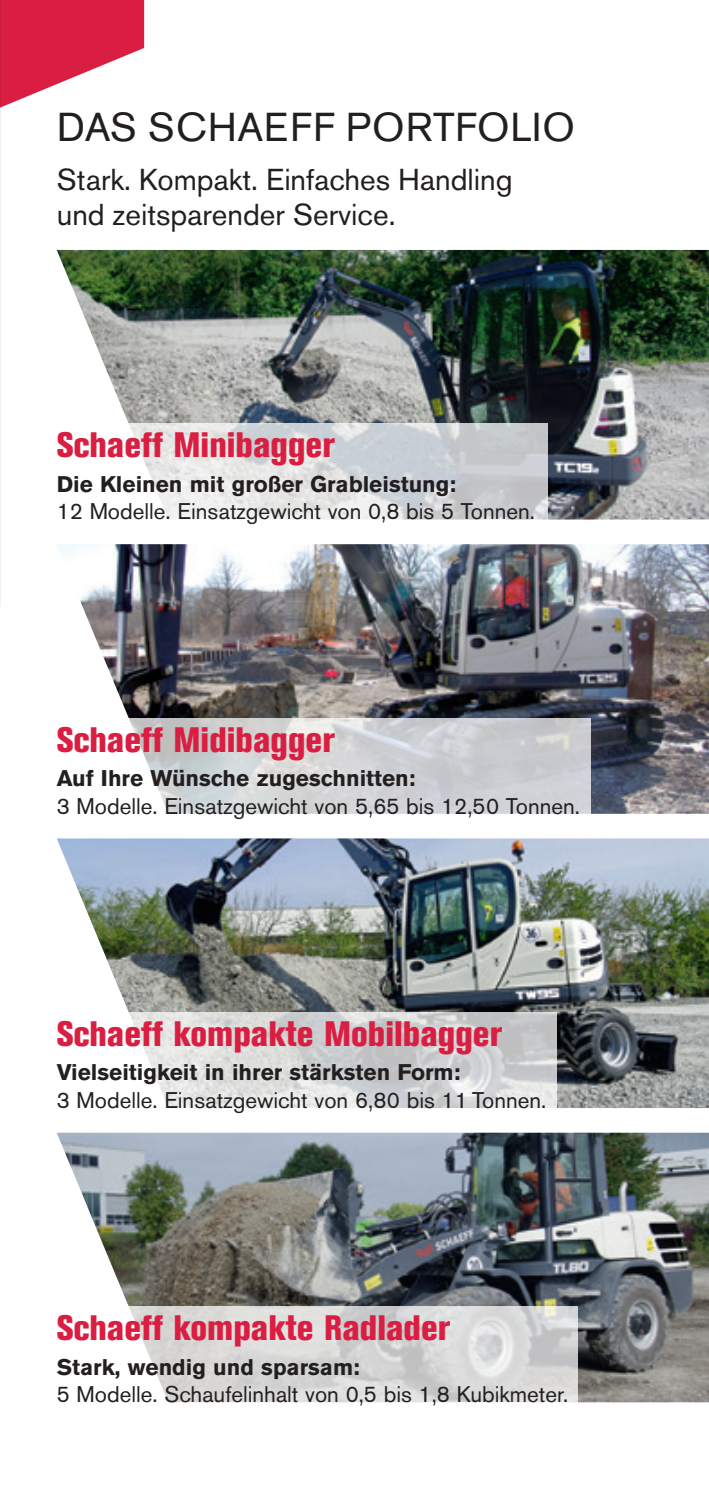
<style>
.page{position:relative;width:709px;height:1489px;background:#fff}
.page>*{position:absolute;margin:0;border:0;box-sizing:border-box;transform-origin:0 0}
.t1{font:40px "Akzidenz Grotesk Pro";letter-spacing:.02em;color:#231f20}
.t2{font:800 condensed 35px "Akzidenz Grotesk Pro";color:#da1e42}
.t3{font:30px/35px "Akzidenz Grotesk Pro";color:#231f20}
.t4{font:22.5px/27.5px "Akzidenz Grotesk Pro";color:#231f20}
.s1{font-weight:700}
</style>
<div class="page">
<img style="left:0;top:0;width:1px;height:606px">
<svg style="left:0;top:0;width:144px;height:297px"></svg>
<img style="left:57px;top:250px;width:652px;height:269px">
<svg style="left:58px;top:423px;width:489px;height:97px"></svg>
<img style="left:57px;top:544px;width:652px;height:269px">
<svg style="left:58px;top:718px;width:532px;height:96px;fill:#d1d4d7"></svg>
<img style="left:57px;top:838px;width:652px;height:269px">
<svg style="left:58px;top:1012px;width:498px;height:96px"></svg>
<img style="left:57px;top:1132px;width:652px;height:270px">
<svg style="left:58px;top:1306px;width:520px;height:97px;fill:#dbdbda"></svg>
<p class="t1" style="left:57px;top:101px;width:519px">DAS SCHAEFF PORTFOLIO</p>
<p class="t3" style="left:57px;top:162px;width:457px">Stark. Kompakt. Einfaches Handling und zeitsparender Service.</p>
<p class="t2" style="left:57px;top:422px;width:279px">Schaeff Minibagger</p>
<p class="t4" style="left:57px;top:470px;width:480px"><span class="s1">Die Kleinen mit großer Grableistung:<br></span>12 Modelle. Einsatzgewicht von 0,8 bis 5 Tonnen.</p>
<p class="t2" style="left:57px;top:716px;width:279px">Schaeff Midibagger</p>
<p class="t4" style="left:57px;top:764px;width:525px"><span class="s1">Auf Ihre Wünsche zugeschnitten:<br></span>3 Modelle. Einsatzgewicht von 5,65 bis 12,50 Tonnen.</p>
<p class="t2" style="left:57px;top:1010px;width:447px">Schaeff kompakte Mobilbagger</p>
<p class="t4" style="left:57px;top:1058px;width:491px"><span class="s1">Vielseitigkeit in ihrer stärksten Form:<br></span>3 Modelle. Einsatzgewicht von 6,80 bis 11 Tonnen.</p>
<p class="t2" style="left:57px;top:1305px;width:395px">Schaeff kompakte Radlader</p>
<p class="t4" style="left:57px;top:1352px;width:513px"><span class="s1">Stark, wendig und sparsam:<br></span>5 Modelle. Schaufelinhalt von 0,5 bis 1,8 Kubikmeter.</p>
</div>
